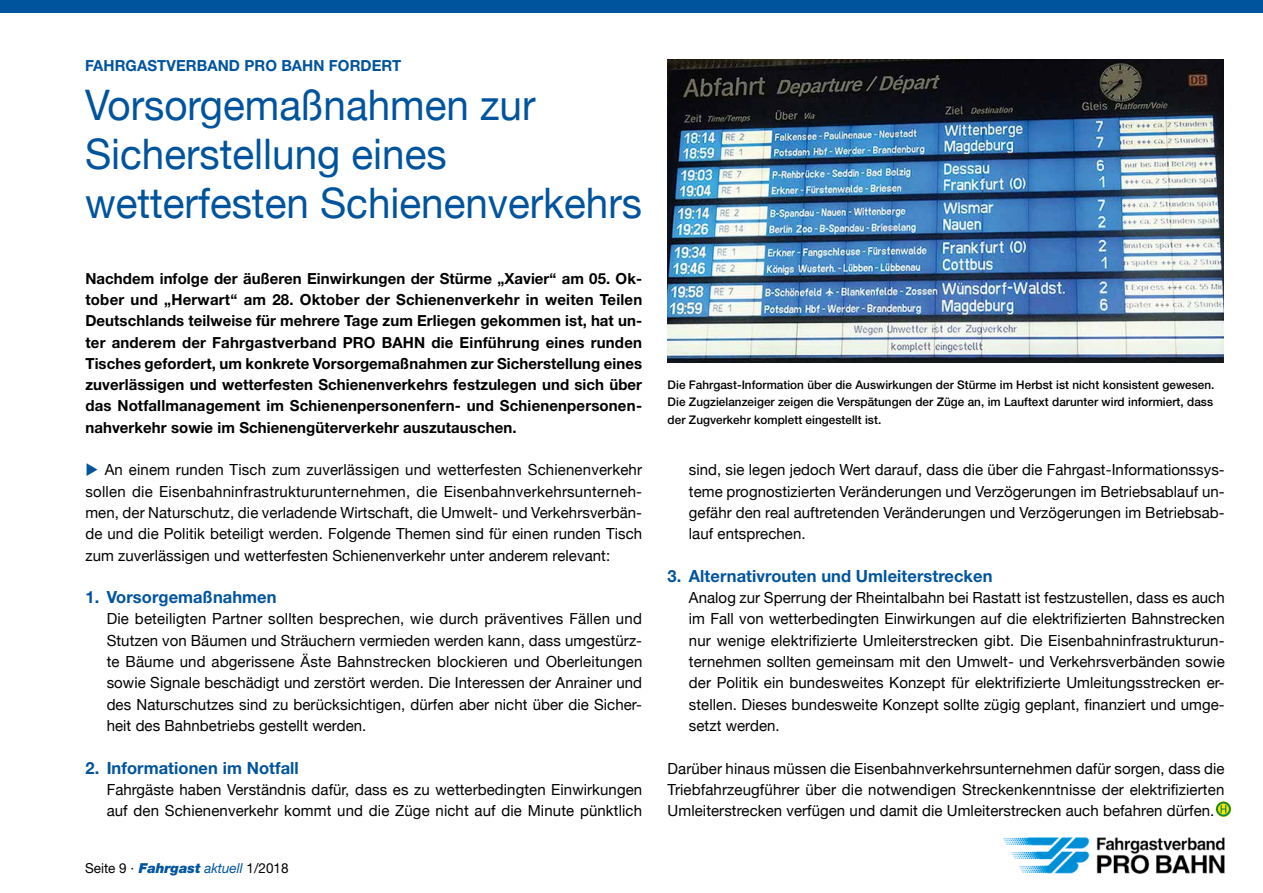
<style>
.page{position:relative;width:1263px;height:893px;background:#fff}
.page>*{position:absolute;margin:0;border:0;box-sizing:border-box;transform-origin:0 0}
.t1{font:42px/48.8px "Helvetica Neue";color:#00549d;scale:.96 1}
.t2{font:700 16.8px "Helvetica Neue";letter-spacing:.005em;color:#00549d}
.t3{font:15.3px/21.3px "Helvetica Neue";letter-spacing:.005em;color:#000;text-align:justify}
.t4{font:700 15.3px/21.3px "Helvetica Neue";letter-spacing:.005em;color:#000;text-align:justify}
.t5{font:700 15.3px "Helvetica Neue";letter-spacing:.005em;color:#00549d}
.t6{font:13.8px "Helvetica Neue";color:#000}
.t7{font:500 12px/17.7px "Helvetica Neue";letter-spacing:.005em;color:#000;text-align:justify}
.s1{color:#00549d}
.s2{font-weight:900;font-style:italic;color:#00549d}
.s3{font-style:italic;color:#00549d}
</style>
<div class="page">
<div style="left:0;top:0;width:1263px;height:13px;background:#00549d"></div>
<img style="left:1003px;top:837px;width:222px;height:37px">
<img style="left:668px;top:60px;width:556px;height:302px">
<svg style="left:1215px;top:801px;width:16px;height:16px"></svg>
<svg style="left:1216px;top:802px;width:15px;height:14px"></svg>
<svg style="left:1218px;top:804px;width:11px;height:11px"></svg>
<svg style="left:1220px;top:805px;width:6px;height:8px"></svg>
<p class="t5" style="left:85px;top:56px;width:318px">FAHRGASTVERBAND PRO BAHN FORDERT</p>
<h1 class="t1" style="left:85px;top:80px;width:582px">Vorsorgemaßnahmen zur<br>Sicherstellung eines wetterfesten Schienenverkehrs</h1>
<p class="t4" style="left:85px;top:267px;width:558px">Nachdem infolge der äußeren Einwirkungen der Stürme „Xavier“ am 05. Ok&shy;tober und „Herwart“ am 28. Oktober der Schienenverkehr in weiten Teilen Deutschlands teilweise für mehrere Tage zum Erliegen gekommen ist, hat un&shy;ter anderem der Fahrgastverband PRO BAHN die Einführung eines runden Tisches gefordert, um konkrete Vorsorgemaßnahmen zur Sicherstellung eines zuverlässigen und wetterfesten Schienenverkehrs festzulegen und sich über das Notfallmanagement im Schienenpersonenfern- und Schienenpersonen&shy;nahverkehr sowie im Schienengüterverkehr auszutauschen.</p>
<p class="t3" style="left:85px;top:459px;width:558px"><span class="s1">◆</span> An einem runden Tisch zum zuverlässigen und wetterfesten Schienenverkehr sollen die Eisenbahninfrastrukturunternehmen, die Eisenbahnverkehrsunterneh&shy;men, der Naturschutz, die verladende Wirtschaft, die Umwelt- und Verkehrsverbän&shy;de und die Politik beteiligt werden. Folgende Themen sind für einen runden Tisch zum zuverlässigen und wetterfesten Schienenverkehr unter anderem relevant:</p>
<p class="t2" style="left:85px;top:587px;width:193px">1. Vorsorgemaßnahmen</p>
<p class="t3" style="left:107px;top:608px;width:537px">Die beteiligten Partner sollten besprechen, wie durch präventives Fällen und Stutzen von Bäumen und Sträuchern vermieden werden kann, dass umgestürz&shy;te Bäume und abgerissene Äste Bahnstrecken blockieren und Oberleitungen sowie Signale beschädigt und zerstört werden. Die Interessen der Anrainer und des Naturschutzes sind zu berücksichtigen, dürfen aber nicht über die Sicher&shy;heit des Bahnbetriebs gestellt werden.</p>
<p class="t2" style="left:85px;top:757px;width:215px">2. Informationen im Notfall</p>
<p class="t3" style="left:107px;top:779px;width:537px">Fahrgäste haben Verständnis dafür, dass es zu wetterbedingten Einwirkungen auf den Schienenverkehr kommt und die Züge nicht auf die Minute pünktlich</p>
<p class="t6" style="left:85px;top:859px;width:205px">Seite 9 · <span class="s2">Fahrgast</span> <span class="s3">aktuell</span> 1/2018</p>
<p class="t7" style="left:668px;top:375px;width:548px">Die Fahrgast-Information über die Auswirkungen der Stürme im Herbst ist nicht konsistent gewesen.<br>Die Zugzielanzeiger zeigen die Verspätungen der Züge an, im Lauftext darunter wird informiert, dass der Zugverkehr komplett eingestellt ist.</p>
<p class="t3" style="left:689px;top:459px;width:537px">sind, sie legen jedoch Wert darauf, dass die über die Fahrgast-Informationssys&shy;teme prognostizierten Veränderungen und Verzögerungen im Betriebsablauf un&shy;gefähr den real auftretenden Veränderungen und Verzögerungen im Betriebsab&shy;lauf entsprechen.</p>
<p class="t2" style="left:668px;top:565px;width:326px">3. Alternativrouten und Umleiterstrecken</p>
<p class="t3" style="left:689px;top:587px;width:537px">Analog zur Sperrung der Rheintalbahn bei Rastatt ist festzustellen, dass es auch im Fall von wetterbedingten Einwirkungen auf die elektrifizierten Bahnstrecken nur wenige elektrifizierte Umleiterstrecken gibt. Die Eisenbahninfrastrukturun&shy;ternehmen sollten gemeinsam mit den Umwelt- und Verkehrsverbänden sowie der Politik ein bundesweites Konzept für elektrifizierte Umleitungsstrecken er&shy;stellen. Dieses bundesweite Konzept sollte zügig geplant, finanziert und umge&shy;setzt werden.</p>
<p class="t3" style="left:668px;top:757px;width:558px">Darüber hinaus müssen die Eisenbahnverkehrsunternehmen dafür sorgen, dass die Triebfahrzeugführer über die notwendigen Streckenkenntnisse der elektrifizierten Umleiterstrecken verfügen und damit die Umleiterstrecken auch befahren dürfen.</p>
</div>
